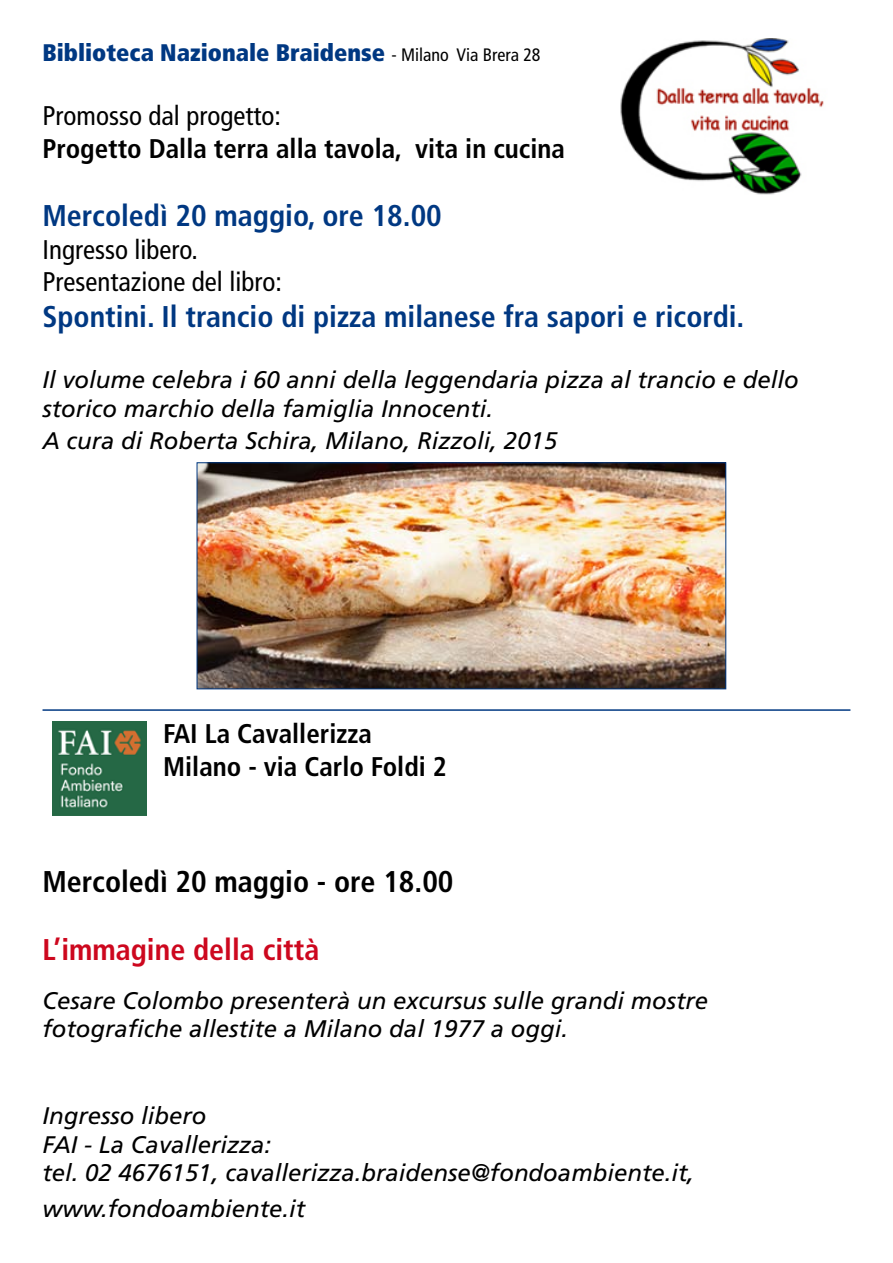
<style>
.page{position:relative;width:893px;height:1263px;background:#fff}
.page>*{position:absolute;margin:0;border:0;box-sizing:border-box;transform-origin:0 0}
.t1{font:700 condensed 30px "Frutiger LT Std";color:#003882}
.t2{font:700 condensed 30px "Frutiger LT Std";color:#000}
.t3{font:700 condensed 30px "Frutiger LT Std";color:#cd071e}
.t4{font:700 condensed 27px/32.4px "Frutiger LT Std";color:#000}
.t5{font:condensed 27px/32.4px "Frutiger LT Std";color:#000}
.t6{font:italic 24px/28.8px "Frutiger LT Std";color:#000}
.t7{font:900 condensed 24px "Frutiger LT Std";color:#003882}
.s1{font-weight:400;font-size:18px;color:#000}
</style>
<div class="page">
<hr style="left:43px;top:709px;width:807px;height:2px;background:#003882">
<img style="left:620px;top:39px;width:204px;height:156px">
<img style="left:199px;top:465px;width:525px;height:222px">
<div style="left:197px;top:463px;width:529px;height:226px;border:1px solid #003882"></div>
<img style="left:53px;top:721px;width:94px;height:94px">
<p class="t7" style="left:43px;top:38px;width:500px">Biblioteca Nazionale Braidense <span class="s1">- Milano Via Brera 28</span></p>
<p class="t5" style="left:43px;top:100px;width:240px">Promosso dal progetto:</p>
<p class="t4" style="left:43px;top:132px;width:524px">Progetto Dalla terra alla tavola, vita in cucina</p>
<p class="t1" style="left:43px;top:198px;width:401px">Mercoledì 20 maggio, ore 18.00</p>
<p class="t5" style="left:43px;top:233px;width:241px">Ingresso libero.<br>Presentazione del libro:</p>
<p class="t1" style="left:43px;top:299px;width:703px">Spontini. Il trancio di pizza milanese fra sapori e ricordi.</p>
<p class="t6" style="left:43px;top:366px;width:758px">Il volume celebra i 60 anni della leggendaria pizza al trancio e dello storico marchio della famiglia Innocenti.</p>
<p class="t6" style="left:43px;top:427px;width:516px">A cura di Roberta Schira, Milano, Rizzoli, 2015</p>
<p class="t4" style="left:163px;top:718px;width:285px">FAI La Cavallerizza<br>Milano - via Carlo Foldi 2</p>
<p class="t2" style="left:43px;top:863px;width:413px">Mercoledì 20 maggio - ore 18.00</p>
<p class="t3" style="left:43px;top:932px;width:278px">L’immagine della città</p>
<p class="t6" style="left:43px;top:986px;width:667px">Cesare Colombo presenterà un excursus sulle grandi mostre fotografiche allestite a Milano dal 1977 a oggi.</p>
<p class="t6" style="left:43px;top:1101px;width:653px">Ingresso libero<br>FAI - La Cavallerizza:<br>tel. 02 4676151, cavallerizza.braidense@fondoambiente.it,</p>
<p class="t6" style="left:43px;top:1195px;width:264px">www.fondoambiente.it</p>
</div>
